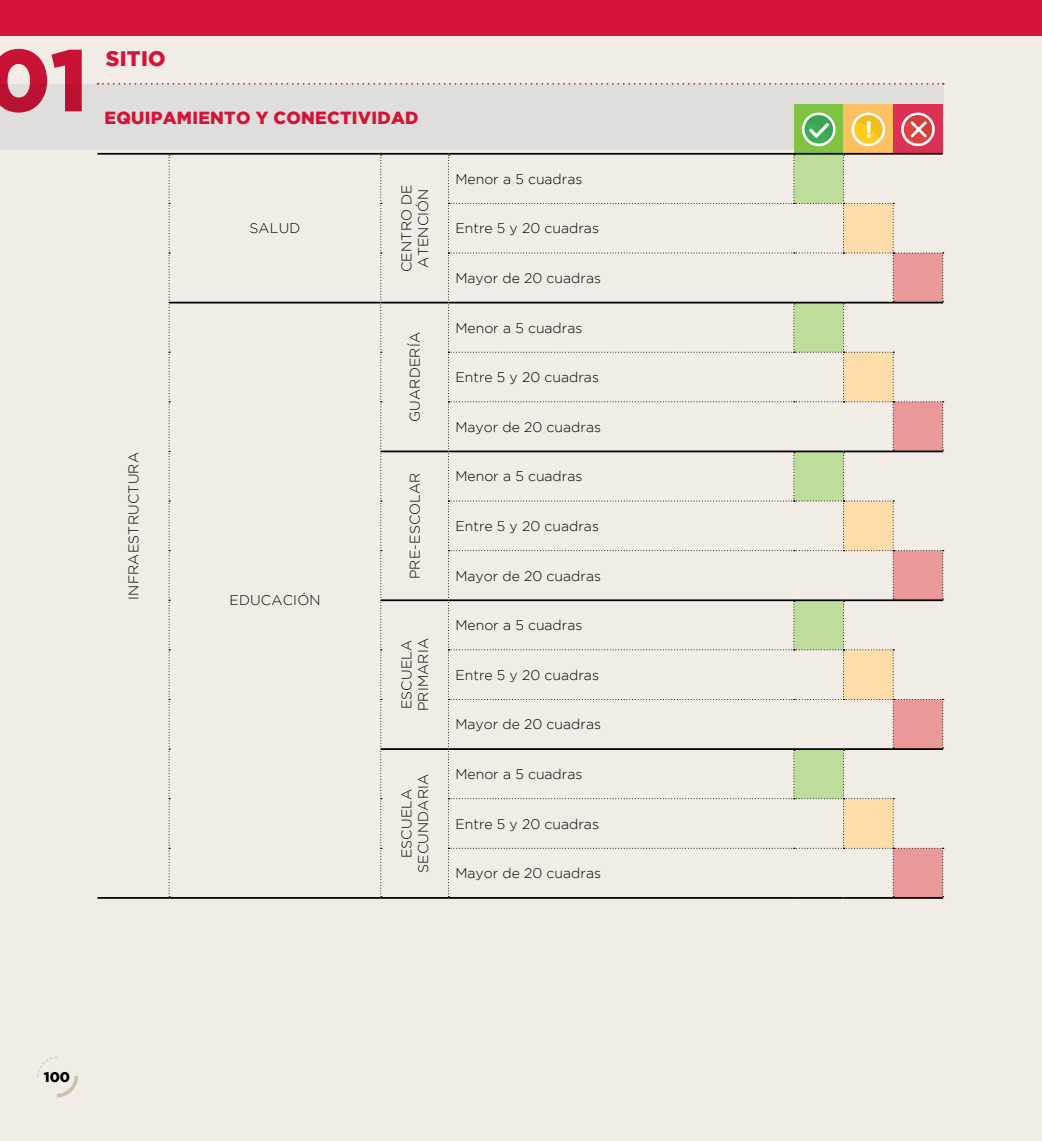
<style>
.page{position:relative;width:1042px;height:1141px;background:#f1ede6}
.page>*{position:absolute;margin:0;border:0;box-sizing:border-box;transform-origin:0 0}
.t1{font:900 87.5px "Gotham";color:#d31439}
.t2{font:900 21px "Gotham";letter-spacing:.015em;color:#d31439}
.t3{font:900 17.5px "Gotham";letter-spacing:.015em;color:#d31439}
.t4{font:300 14px/16.8px "Gotham";color:#000;text-align:center}
.t5{font:900 14px "Gotham";color:#000}
</style>
<div class="page">
<div style="left:0;top:0;width:1042px;height:35px;background:#d31439"></div>
<svg style="left:37px;top:1057px;width:41px;height:41px"></svg>
<div style="left:0;top:85px;width:943px;height:65px;background:#e0dedd"></div>
<div style="left:794px;top:104px;width:49px;height:50px;background:#80c342"></div>
<div style="left:843px;top:104px;width:50px;height:50px;background:#fdc060"></div>
<div style="left:893px;top:104px;width:50px;height:50px;background:#db3155"></div>
<hr style="left:169px;top:153px;width:212px;height:2px;background:#000">
<hr style="left:381px;top:153px;width:67px;height:2px;background:#000">
<hr style="left:169px;top:897px;width:212px;height:2px;background:#000">
<hr style="left:381px;top:897px;width:67px;height:2px;background:#000">
<hr style="left:97px;top:153px;width:72px;height:2px;background:#000">
<svg style="left:169px;top:155px;width:1px;height:742px"></svg>
<hr style="left:97px;top:897px;width:72px;height:2px;background:#000">
<hr style="left:448px;top:153px;width:346px;height:2px;background:#000">
<hr style="left:381px;top:451px;width:67px;height:1px;background:#000">
<hr style="left:169px;top:302px;width:211px;height:1px;background:#000">
<hr style="left:381px;top:302px;width:67px;height:1px;background:#000">
<hr style="left:381px;top:599px;width:67px;height:2px;background:#000">
<hr style="left:381px;top:748px;width:67px;height:2px;background:#000">
<hr style="left:794px;top:153px;width:49px;height:2px;background:#000">
<hr style="left:843px;top:153px;width:50px;height:2px;background:#000">
<hr style="left:893px;top:153px;width:50px;height:2px;background:#000">
<hr style="left:794px;top:897px;width:49px;height:2px;background:#000">
<hr style="left:843px;top:897px;width:50px;height:2px;background:#000">
<hr style="left:893px;top:897px;width:50px;height:2px;background:#000">
<hr style="left:448px;top:897px;width:346px;height:2px;background:#000">
<svg style="left:380px;top:155px;width:2px;height:742px"></svg>
<svg style="left:448px;top:154px;width:496px;height:744px"></svg>
<svg style="left:802px;top:113px;width:33px;height:33px"></svg>
<svg style="left:806px;top:115px;width:27px;height:24px"></svg>
<svg style="left:851px;top:113px;width:34px;height:33px"></svg>
<svg style="left:856px;top:115px;width:26px;height:24px"></svg>
<svg style="left:901px;top:113px;width:34px;height:33px"></svg>
<svg style="left:905px;top:115px;width:27px;height:24px"></svg>
<svg style="left:98px;top:83px;width:846px;height:2px"></svg>
<h1 class="t1" style="left:-13px;top:30px;width:102px">01</h1>
<h2 class="t2" style="left:106px;top:47px;width:61px">SITIO</h2>
<p class="t3" style="left:105px;top:108px;width:316px">EQUIPAMIENTO Y CONECTIVIDAD</p>
<p class="t4" style="left:249px;top:220px;width:53px">SALUD</p>
<p class="t4" style="left:398px;top:272px;width:89px;rotate:-90deg">CENTRO DE<br>ATENCIÓN</p>
<p class="t4" style="left:406px;top:422px;width:91px;rotate:-90deg">GUARDERÍA</p>
<p class="t4" style="left:455px;top:170px;width:129px">Menor a 5 cuadras</p>
<p class="t4" style="left:455px;top:220px;width:145px">Entre 5 y 20 cuadras</p>
<p class="t4" style="left:455px;top:269px;width:147px">Mayor de 20 cuadras</p>
<p class="t4" style="left:455px;top:319px;width:129px">Menor a 5 cuadras</p>
<p class="t4" style="left:455px;top:369px;width:145px">Entre 5 y 20 cuadras</p>
<p class="t4" style="left:455px;top:418px;width:147px">Mayor de 20 cuadras</p>
<p class="t4" style="left:125px;top:600px;width:149px;rotate:-90deg">INFRAESTRUCTURA</p>
<p class="t4" style="left:229px;top:592px;width:93px">EDUCACIÓN</p>
<p class="t4" style="left:406px;top:579px;width:108px;rotate:-90deg">PRE-ESCOLAR</p>
<p class="t4" style="left:455px;top:468px;width:129px">Menor a 5 cuadras</p>
<p class="t4" style="left:455px;top:517px;width:145px">Entre 5 y 20 cuadras</p>
<p class="t4" style="left:455px;top:567px;width:147px">Mayor de 20 cuadras</p>
<p class="t4" style="left:398px;top:711px;width:74px;text-align:left;rotate:-90deg">ESCUELA<br>PRIMARIA</p>
<p class="t4" style="left:398px;top:873px;width:101px;rotate:-90deg">ESCUELA<br>SECUNDARIA</p>
<p class="t4" style="left:455px;top:617px;width:129px">Menor a 5 cuadras</p>
<p class="t4" style="left:455px;top:666px;width:145px">Entre 5 y 20 cuadras</p>
<p class="t4" style="left:455px;top:716px;width:147px">Mayor de 20 cuadras</p>
<p class="t4" style="left:455px;top:765px;width:129px">Menor a 5 cuadras</p>
<p class="t4" style="left:455px;top:815px;width:145px">Entre 5 y 20 cuadras</p>
<p class="t4" style="left:455px;top:865px;width:147px">Mayor de 20 cuadras</p>
<p class="t5" style="left:44px;top:1069px;width:28px">100</p>
</div>
